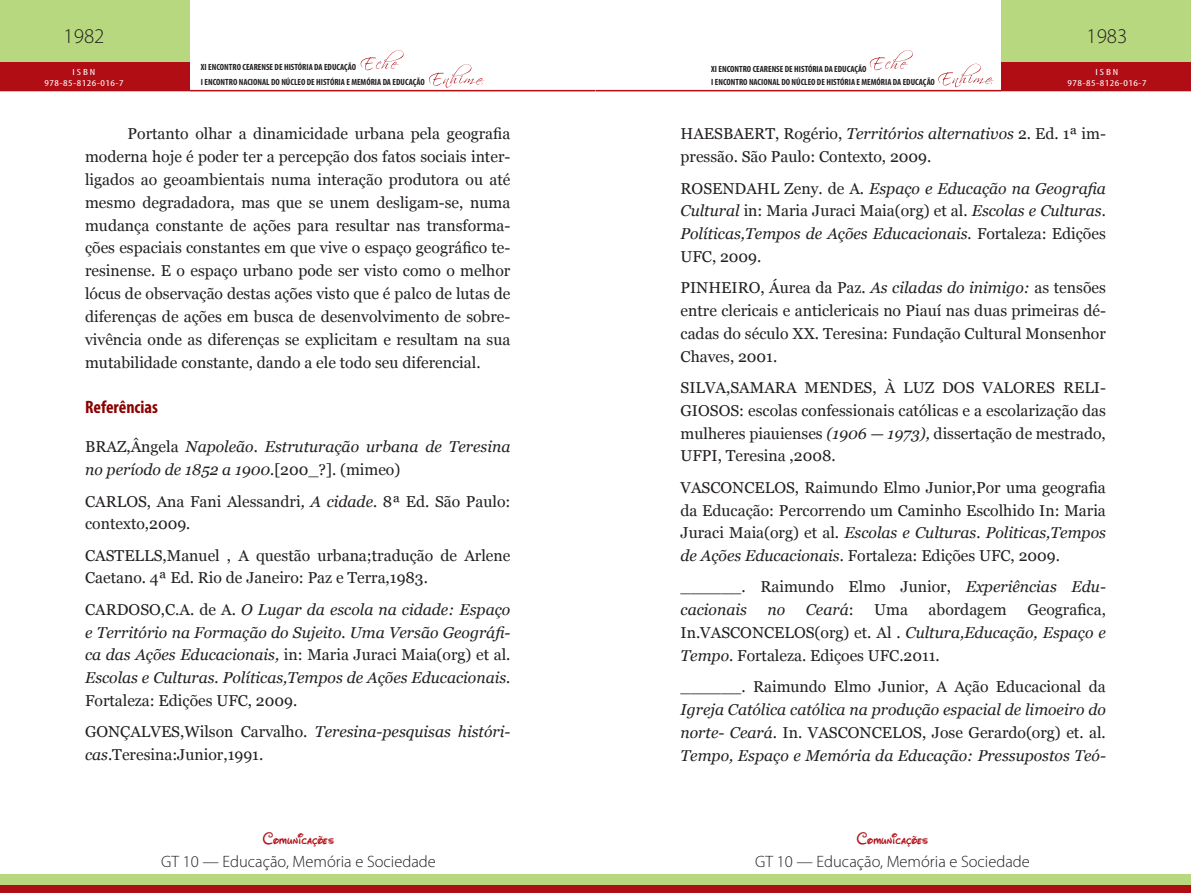
<style>
.page{position:relative;width:1191px;height:893px;background:#fff}
.page>*{position:absolute;margin:0;border:0;box-sizing:border-box;transform-origin:0 0}
.t1{font:300 21px "Myriad Pro";color:#231f20}
.TÍTULO_02{font:700 condensed 18px "Myriad Pro";color:#8b0202}
.t2{font:300 16.5px "Myriad Pro";color:#231f20}
.t3{font:16.5px "Waltograph";letter-spacing:.01em;color:#b00d15}
.t4{font:15.75px/22.8px "Georgia";color:#231f20;text-align:justify}
.t5{font:italic 15.75px/22.8px "Georgia";color:#231f20;text-align:justify}
.t6{font:700 condensed 9px/15px "Myriad Pro";color:#231f20}
.t7{font:condensed 9px/10.8px "Myriad Pro";letter-spacing:.04em;color:#fff;text-align:center;scale:1.3 1}
.s1{font-style:normal}
.s2{font-style:italic}
</style>
<div class="page">
<hr style="left:189px;top:90px;width:406px;height:1px;background:#b00d15">
<hr style="left:595px;top:90px;width:407px;height:1px;background:#b00d15">
<div style="left:0;top:0;width:189px;height:91px;background:#b7d87e"></div>
<div style="left:1001px;top:0;width:190px;height:91px;background:#b7d87e"></div>
<div style="left:0;top:63px;width:189px;height:28px;background:#b00d15"></div>
<div style="left:1001px;top:63px;width:190px;height:28px;background:#b00d15"></div>
<svg style="left:361px;top:50px;width:43px;height:20px"></svg>
<svg style="left:869px;top:50px;width:43px;height:20px"></svg>
<svg style="left:429px;top:64px;width:55px;height:24px"></svg>
<svg style="left:938px;top:64px;width:55px;height:23px"></svg>
<div style="left:0;top:874px;width:595px;height:19px;background:#b7d87e"></div>
<div style="left:595px;top:874px;width:596px;height:19px;background:#b7d87e"></div>
<div style="left:0;top:885px;width:595px;height:8px;background:#b00d15"></div>
<div style="left:595px;top:885px;width:596px;height:8px;background:#b00d15"></div>
<h1 class="t1" style="left:63px;top:24px;width:42px">1982</h1>
<h1 class="t1" style="left:1086px;top:24px;width:42px">1983</h1>
<p class="t6" style="left:201px;top:60px;width:225px">XI ENCONTRO CEARENSE DE HISTÓRIA DA EDUCAÇÃO<br>I ENCONTRO NACIONAL DO NÚCLEO DE HISTÓRIA E MEMÓRIA DA EDUCAÇÃO</p>
<p class="t6" style="left:711px;top:62px;width:225px;line-height:13.2px">XI ENCONTRO CEARENSE DE HISTÓRIA DA EDUCAÇÃO<br>I ENCONTRO NACIONAL DO NÚCLEO DE HISTÓRIA E MEMÓRIA DA EDUCAÇÃO</p>
<p class="t7" style="left:44px;top:66px;width:62px">ISBN<br>978-85-8126-016-7</p>
<p class="t7" style="left:1067px;top:66px;width:62px">ISBN<br>978-85-8126-016-7</p>
<p class="t4" style="left:85px;top:123px;width:427px;text-indent:43px">Portanto olhar a dinamicidade urbana pela geografia moderna hoje é poder ter a percepção dos fatos sociais inter&shy;ligados ao geoambientais numa interação produtora ou até mesmo degradadora, mas que se unem desligam-se, numa mudança constante de ações para resultar nas transforma&shy;ções espaciais constantes em que vive o espaço geográfico te&shy;resinense. E o espaço urbano pode ser visto como o melhor lócus de observação destas ações visto que é palco de lutas de diferenças de ações em busca de desenvolvimento de sobre&shy;vivência onde as diferenças se explicitam e resultam na sua mutabilidade constante, dando a ele todo seu diferencial.</p>
<p class="TÍTULO_02" style="left:85px;top:396px;width:74px">Referências</p>
<p class="t5" style="left:85px;top:436px;width:427px"><span class="s1">BRAZ,Ângela</span> Napoleão. Estruturação urbana de Teresina no período de 1852 a 1900.<span class="s1">[200_?]. (mimeo)</span></p>
<p class="t4" style="left:85px;top:490px;width:427px">CARLOS, Ana Fani Alessandri<span class="s2">, A cidade.</span> 8ª Ed. São Paulo: contexto,2009<span class="s2">.</span></p>
<p class="t4" style="left:85px;top:544px;width:427px">CASTELLS,Manuel , A questão urbana;tradução de Arlene<br>Caetano. 4ª Ed. Rio de Janeiro: Paz e Terra,1983.</p>
<p class="t5" style="left:85px;top:598px;width:427px"><span class="s1">CARDOSO,C.A. de A.</span> O Lugar da escola na cidade: Espaço e Território na Formação do Sujeito. Uma Versão Geográfi&shy;ca das Ações Educacionais, <span class="s1">in: Maria Juraci Maia(org) et al.<br></span>Escolas e Culturas. Políticas,Tempos de Ações Educacionais.<br><span class="s1">Fortaleza: Edições UFC, 2009.</span></p>
<p class="t4" style="left:85px;top:721px;width:427px">GONÇALVES,Wilson Carvalho. <span class="s2">Teresina-pesquisas históri&shy;cas</span>.Teresina:Junior,1991.</p>
<p class="t3" style="left:263px;top:826px;width:73px">Comunicações</p>
<p class="t2" style="left:161px;top:852px;width:276px">GT 10 — Educação, Memória e Sociedade</p>
<p class="t4" style="left:680px;top:123px;width:427px">HAESBAERT, Rogério, <span class="s2">Territórios alternativos</span> 2. Ed. 1ª im&shy;pressão. São Paulo: Contexto, 2009.</p>
<p class="t5" style="left:680px;top:177px;width:427px"><span class="s1">ROSENDAHL Zeny. de A.</span> Espaço e Educação na Geografia Cultural <span class="s1">in: Maria Juraci Maia(org) et al.</span> Escolas e Culturas.<br>Políticas,Tempos de Ações Educacionais. <span class="s1">Fortaleza: Edições UFC, 2009.</span></p>
<p class="t4" style="left:680px;top:277px;width:427px">PINHEIRO, Áurea da Paz. <span class="s2">As ciladas do inimigo:</span> as tensões entre clericais e anticlericais no Piauí nas duas primeiras dé&shy;cadas do século XX. Teresina: Fundação Cultural Monsenhor Chaves, 2001.</p>
<p class="t4" style="left:680px;top:376px;width:427px">SILVA,SAMARA MENDES, À LUZ DOS VALORES RELI-GIOSOS: escolas confessionais católicas e a escolarização das mulheres piauienses <span class="s2">(1906 — 1973),</span> dissertação de mestrado, UFPI, Teresina ,2008.</p>
<p class="t4" style="left:680px;top:476px;width:427px">VASCONCELOS, Raimundo Elmo Junior,Por uma geografia da Educação: Percorrendo um Caminho Escolhido In: Maria Juraci Maia(org) et al. <span class="s2">Escolas e Culturas. Politicas,Tempos de Ações Educacionais.</span> Fortaleza: Edições UFC, 2009.</p>
<p class="t4" style="left:680px;top:576px;width:427px">______. Raimundo Elmo Junior, <span class="s2">Experiências Edu&shy;cacionais</span></p>
<p class="t4" style="left:680px;top:599px;width:427px;text-indent:347px">Geografica, In.VASCONCELOS(org) et. Al . <span class="s2">Cultura,Educação, Espaço e Tempo</span>. Fortaleza. Ediçoes UFC.2011.</p>
<p class="t5" style="left:680px;top:675px;width:427px"><span class="s1">______. Raimundo Elmo Junior, A Ação Educacional da </span>Igreja Católica católica na produção espacial de limoeiro do norte- Ceará<span class="s1">. In. VASCONCELOS, Jose Gerardo(org) et. al.<br></span>Tempo, Espaço e Memória da Educação: Pressupostos Teó-</p>
<p class="t5" style="left:767px;top:598px;width:19px">no</p>
<p class="t5" style="left:806px;top:598px;width:49px">Ceará<span class="s1">:</span></p>
<p class="t4" style="left:874px;top:599px;width:35px">Uma</p>
<p class="t4" style="left:928px;top:599px;width:80px">abordagem</p>
<p class="t3" style="left:857px;top:826px;width:73px">Comunicações</p>
<p class="t2" style="left:755px;top:852px;width:276px">GT 10 — Educação, Memória e Sociedade</p>
</div>
